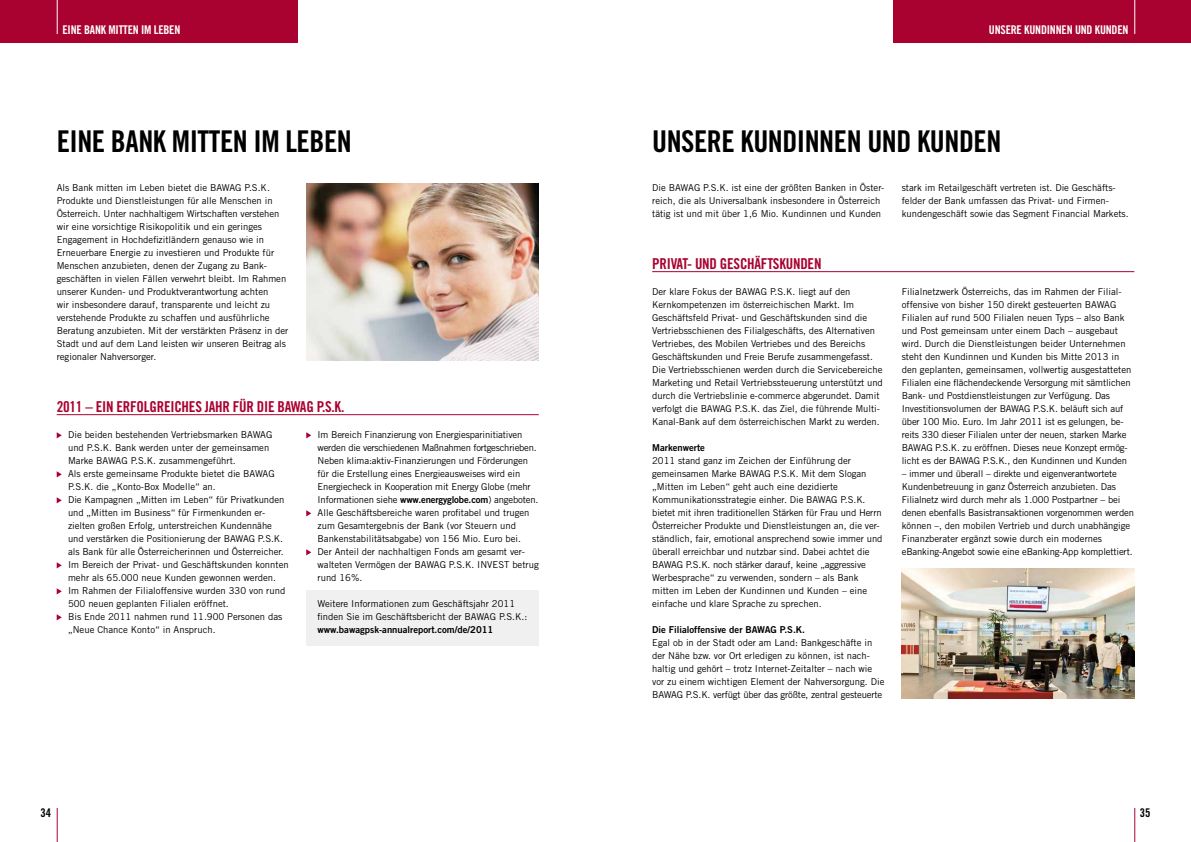
<style>
.page{position:relative;width:1191px;height:842px;background:#fff}
.page>*{position:absolute;margin:0;border:0;box-sizing:border-box;transform-origin:0 0}
.t1{font:30px "Trade Gothic LT Std Bd Cn 20";letter-spacing:-.015em;color:#000}
.t2{font:15px "Trade Gothic LT Std Bd Cn 20";letter-spacing:-.015em;color:#a90230}
.t3{font:12px "Trade Gothic LT Std Bd Cn 20";letter-spacing:-.015em;color:#fff}
.t4{font:12px "Trade Gothic LT Std Bd Cn 20";color:#000}
.t5{font:9.5px/13px "Trade Gothic LT Std";color:#000}
.t6{font:9.5px "Trade Gothic LT Std Bd 2";color:#000}
.s1{font-family:"Trade Gothic LT Std Bd 2"}
</style>
<div class="page">
<div style="left:306px;top:590px;width:233px;height:56px;background:#f0f0f1"></div>
<div style="left:0;top:0;width:298px;height:43px;background:#a90230"></div>
<div style="left:893px;top:0;width:298px;height:43px;background:#a90230"></div>
<hr style="left:57px;top:0;width:1px;height:34px;background:#fff">
<hr style="left:1134px;top:0;width:1px;height:34px;background:#fff">
<hr style="left:57px;top:808px;width:1px;height:34px;background:#a90230">
<hr style="left:1134px;top:808px;width:1px;height:34px;background:#a90230">
<svg style="left:57px;top:432px;width:5px;height:6px"></svg>
<svg style="left:57px;top:471px;width:5px;height:6px"></svg>
<svg style="left:57px;top:497px;width:5px;height:6px"></svg>
<svg style="left:57px;top:562px;width:5px;height:6px"></svg>
<svg style="left:57px;top:588px;width:5px;height:6px"></svg>
<svg style="left:57px;top:614px;width:5px;height:6px"></svg>
<svg style="left:306px;top:432px;width:5px;height:6px"></svg>
<svg style="left:306px;top:510px;width:5px;height:6px"></svg>
<svg style="left:306px;top:549px;width:5px;height:6px"></svg>
<hr style="left:57px;top:414px;width:482px;height:1px;background:#a90230">
<hr style="left:652px;top:271px;width:482px;height:1px;background:#a90230">
<img style="left:306px;top:183px;width:233px;height:177px">
<img style="left:901px;top:568px;width:233px;height:130px">
<p class="t3" style="left:62px;top:23px;width:52px">EINE BANK MITTE</p>
<p class="t3" style="left:133px;top:23px;width:49px">N IM LEBEN</p>
<p class="t3" style="left:989px;top:23px;width:18px">UNSERE</p>
<p class="t3" style="left:1024px;top:23px;width:106px">KUNDINNEN UND KUNDEN</p>
<h1 class="t1" style="left:57px;top:123px;width:128px">EINE BANK MITTE</h1>
<h1 class="t1" style="left:233px;top:123px;width:120px">N IM LEBEN</h1>
<p class="t5" style="left:57px;top:181px;width:233px">Als Bank mitten im Leben bietet die BAWAG P.S.K.<br>Produkte und Dienstleistungen für alle Menschen in Österreich. Unter nachhaltigem Wirtschaften verstehen wir eine vorsichtige Risikopolitik und ein geringes Engagement in Hochdefizitländern genauso wie in Erneuerbare Energie zu investieren und Produkte für Menschen anzubieten, denen der Zugang zu Bank&shy;geschäften in vielen Fällen verwehrt bleibt. Im Rahmen unserer Kunden- und Produktverantwortung achten<br>wir insbesondere darauf, transparente und leicht zu verstehende Produkte zu schaffen und ausführliche Beratung anzubieten. Mit der verstärkten Präsenz in der Stadt und auf dem Land leisten wir unseren Beitrag als regionaler Nahversorger.</p>
<h2 class="t2" style="left:57px;top:398px;width:107px">2011 – EIN ERFOLGREIC</h2>
<h2 class="t2" style="left:182px;top:398px;width:104px">HES JAHR FÜR DIE BAWAG</h2>
<h2 class="t2" style="left:317px;top:398px;width:29px">P.S.K.</h2>
<p class="t5" style="left:68px;top:428px;width:222px">Die beiden bestehenden Vertriebsmarken BAWAG und P.S.K. Bank werden unter der gemeinsamen Marke BAWAG P.S.K. zusammengeführt.<br>Als erste gemeinsame Produkte bietet die BAWAG P.S.K. die „Konto-Box Modelle“ an.<br>Die Kampagnen „Mitten im Leben“ für Privatkunden und „Mitten im Business“ für Firmenkunden er&shy;zielten großen Erfolg, unterstreichen Kundennähe und verstärken die Positionierung der BAWAG P.S.K. als Bank für alle Österreicherinnen und Österreicher.<br>Im Bereich der Privat- und Geschäftskunden konnten mehr als 65.000 neue Kunden gewonnen werden.<br>Im Rahmen der Filialoffensive wurden 330 von rund 500 neuen geplanten Filialen eröffnet.<br>Bis Ende 2011 nahmen rund 11.900 Personen das „Neue Chance Konto“ in Anspruch.</p>
<p class="t5" style="left:317px;top:428px;width:223px">Im Bereich Finanzierung von Energiesparinitiativen werden die verschiedenen Maßnahmen fortgeschrieben.<br>Neben klima:aktiv-Finanzierungen und Förderungen für die Erstellung eines Energieausweises wird ein Energiecheck in Kooperation mit Energy Globe (mehr Informationen siehe <span class="s1">www.energyglobe.com</span>) angeboten.<br>Alle Geschäftsbereiche waren profitabel und trugen zum Gesamtergebnis der Bank (vor Steuern und Bankenstabilitätsabgabe) von 156 Mio. Euro bei.<br>Der Anteil der nachhaltigen Fonds am gesamt ver&shy;walteten Vermögen der BAWAG P.S.K. INVEST betrug rund 16%.</p>
<p class="t5" style="left:317px;top:597px;width:211px">Weitere Informationen zum Geschäftsjahr 2011 finden Sie im Geschäftsbericht der BAWAG P.S.K.:</p>
<p class="t6" style="left:317px;top:624px;width:177px">www.bawagpsk-annualreport.com/de/2011</p>
<h1 class="t1" style="left:652px;top:123px;width:43px">UNSERE</h1>
<h1 class="t1" style="left:740px;top:123px;width:262px">KUNDINNEN UND KUNDEN</h1>
<p class="t5" style="left:652px;top:181px;width:234px">Die BAWAG P.S.K. ist eine der größten Banken in Öster&shy;reich, die als Universalbank insbesondere in Österreich tätig ist und mit über 1,6 Mio. Kundinnen und Kunden</p>
<p class="t5" style="left:901px;top:181px;width:228px">stark im Retailgeschäft vertreten ist. Die Geschäfts&shy;felder der Bank umfassen das Privat- und Firmen&shy;kundengeschäft sowie das Segment Financial Markets.</p>
<h2 class="t2" style="left:652px;top:255px;width:76px">PRIVAT- UND GESC</h2>
<h2 class="t2" style="left:747px;top:255px;width:76px">HÄFTSKUNDEN</h2>
<p class="t5" style="left:652px;top:285px;width:232px">Der klare Fokus der BAWAG P.S.K. liegt auf den Kernkompetenzen im österreichischen Markt. Im Geschäftsfeld Privat- und Geschäftskunden sind die Vertriebsschienen des Filialgeschäfts, des Alternativen Vertriebes, des Mobilen Vertriebes und des Bereichs Geschäftskunden und Freie Berufe zusammengefasst.<br>Die Vertriebsschienen werden durch die Servicebereiche Marketing und Retail Vertriebssteuerung unterstützt und durch die Vertriebslinie e-commerce abgerundet. Damit verfolgt die BAWAG P.S.K. das Ziel, die führende Multi-Kanal-Bank auf dem österreichischen Markt zu werden.</p>
<p class="t6" style="left:652px;top:442px;width:54px">Markenwerte</p>
<p class="t5" style="left:652px;top:454px;width:232px">2011 stand ganz im Zeichen der Einführung der gemeinsamen Marke BAWAG P.S.K. Mit dem Slogan „Mitten im Leben“ geht auch eine dezidierte Kommunikationsstrategie einher. Die BAWAG P.S.K. bietet mit ihren traditionellen Stärken für Frau und Herrn Österreicher Produkte und Dienstleistungen an, die ver&shy;ständlich, fair, emotional ansprechend sowie immer und überall erreichbar und nutzbar sind. Dabei achtet die BAWAG P.S.K. noch stärker darauf, keine „aggressive Werbesprache“ zu verwenden, sondern – als Bank mitten im Leben der Kundinnen und Kunden – eine einfache und klare Sprache zu sprechen.</p>
<p class="t6" style="left:652px;top:624px;width:154px">Die Filialoffensive der BAWAG P.S.K.</p>
<p class="t5" style="left:652px;top:636px;width:234px">Egal ob in der Stadt oder am Land: Bankgeschäfte in der Nähe bzw. vor Ort erledigen zu können, ist nach&shy;haltig und gehört – trotz Internet-Zeitalter – nach wie vor zu einem wichtigen Element der Nahversorgung. Die BAWAG P.S.K. verfügt über das größte, zentral gesteuerte</p>
<p class="t5" style="left:901px;top:285px;width:231px">Filialnetzwerk Österreichs, das im Rahmen der Filial&shy;offensive von bisher 150 direkt gesteuerten BAWAG Filialen auf rund 500 Filialen neuen Typs – also Bank und Post gemeinsam unter einem Dach – ausgebaut wird. Durch die Dienstleistungen beider Unternehmen steht den Kundinnen und Kunden bis Mitte 2013 in den geplanten, gemeinsamen, vollwertig ausgestatteten Filialen eine flächendeckende Versorgung mit sämtlichen Bank- und Postdienstleistungen zur Verfügung. Das Investitionsvolumen der BAWAG P.S.K. beläuft sich auf über 100 Mio. Euro. Im Jahr 2011 ist es gelungen, be&shy;reits 330 dieser Filialen unter der neuen, starken Marke BAWAG P.S.K. zu eröffnen. Dieses neue Konzept ermög&shy;licht es der BAWAG P.S.K., den Kundinnen und Kunden</p>
<p class="t5" style="left:901px;top:467px;width:234px">– immer und überall – direkte und eigenverantwortete Kundenbetreuung in ganz Österreich anzubieten. Das Filialnetz wird durch mehr als 1.000 Postpartner – bei denen ebenfalls Basistransaktionen vorgenommen werden können –, den mobilen Vertrieb und durch unabhängige Finanzberater ergänzt sowie durch ein modernes eBanking-Angebot sowie eine eBanking-App komplettiert.</p>
<p class="t4" style="left:41px;top:805px;width:12px">34</p>
<p class="t4" style="left:1140px;top:805px;width:12px">35</p>
</div>
